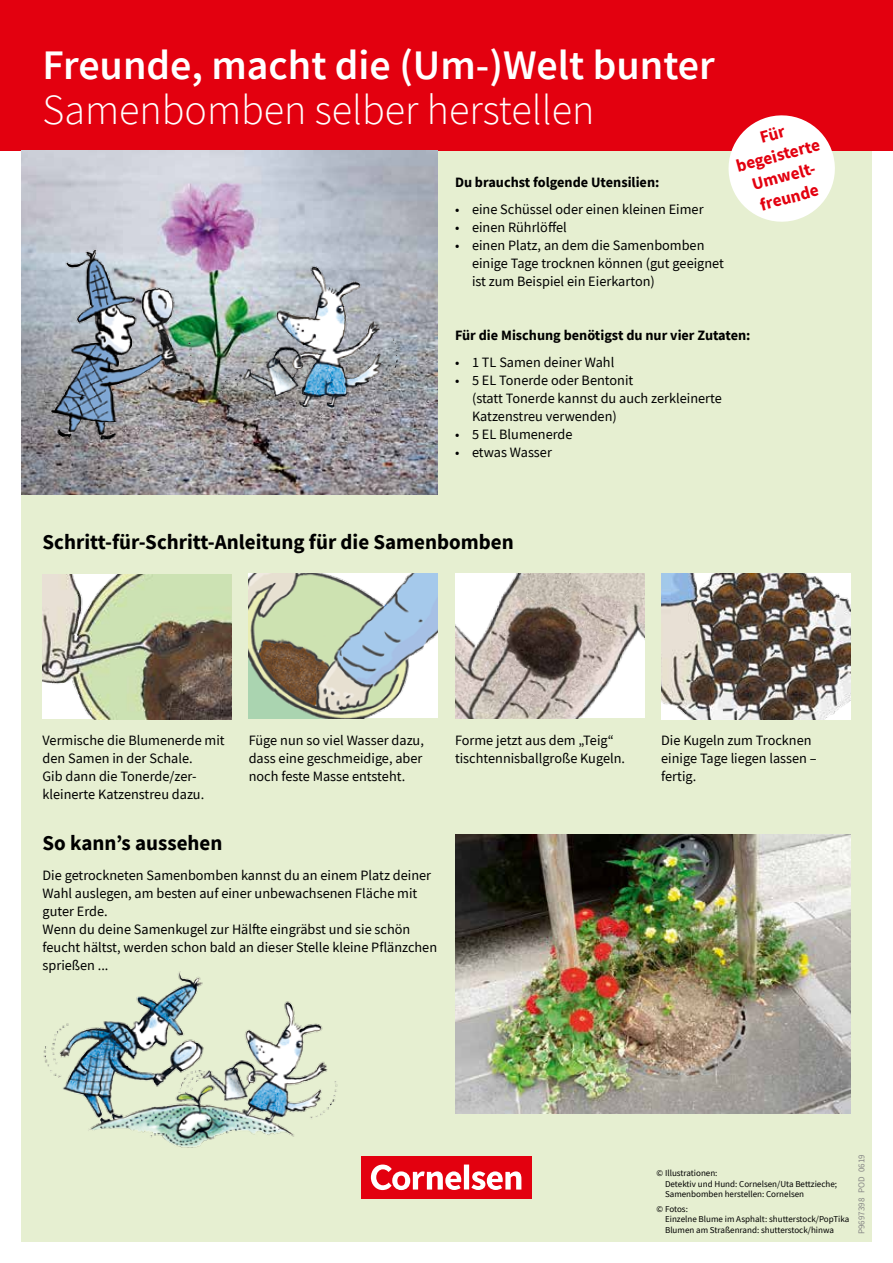
<style>
.page{position:relative;width:893px;height:1263px;background:#fff}
.page>*{position:absolute;margin:0;border:0;box-sizing:border-box;transform-origin:0 0}
.t1{font:600 42px "CV Source Sans";color:#fff}
.t2{font:300 42px "CV Source Sans";color:#fff}
.t3{font:700 21px "CV Source Sans";color:#000}
.t4{font:700 17.25px/21.8px "CV Source Sans";color:#e3000f;text-align:center}
.t5{font:14.25px/18px "CV Source Sans";color:#000}
.t6{font:700 14.25px "CV Source Sans";color:#000}
.t7{font:9px/10.5px "CV Source Sans";color:#000}
.t8{font:9px "CV Source Sans";color:#878786}
</style>
<div class="page">
<div style="left:21px;top:151px;width:851px;height:1091px;background:#e6efd1"></div>
<div style="left:0;top:0;width:893px;height:151px;background:#e3000f"></div>
<svg style="left:728px;top:115px;width:107px;height:107px"></svg>
<img style="left:21px;top:151px;width:417px;height:344px">
<img style="left:43px;top:241px;width:150px;height:206px">
<img style="left:212px;top:259px;width:197px;height:157px">
<img style="left:455px;top:574px;width:189px;height:144px">
<img style="left:249px;top:574px;width:189px;height:144px">
<img style="left:661px;top:574px;width:189px;height:146px">
<img style="left:43px;top:574px;width:189px;height:145px">
<img style="left:455px;top:835px;width:395px;height:279px">
<img style="left:43px;top:971px;width:295px;height:177px">
<div style="left:361px;top:1157px;width:170px;height:42px;background:#e3000f"></div>
<svg style="left:371px;top:1164px;width:150px;height:26px"></svg>
<h1 class="t1" style="left:43px;top:37px;width:674px">Freunde, macht die (Um-)Welt bunter</h1>
<h1 class="t2" style="left:43px;top:84px;width:553px">Samenbomben selber herstellen</h1>
<p class="t6" style="left:455px;top:172px;width:206px">Du brauchst folgende Utensilien:</p>
<p class="t5" style="left:455px;top:200px;width:250px">• eine Schüssel oder einen kleinen Eimer</p>
<p class="t5" style="left:455px;top:218px;width:113px">• einen Rührlöffel</p>
<p class="t5" style="left:472px;top:236px;width:253px;text-indent:-17px">• einen Platz, an dem die Samenbomben einige Tage trocknen können (gut geeignet ist zum Beispiel ein Eierkarton)</p>
<p class="t4" style="left:728px;top:135px;width:87px;rotate:-15deg">Für begeisterte<br>Umwelt&shy;freunde</p>
<p class="t6" style="left:455px;top:325px;width:297px">Für die Mischung benötigst du nur vier Zutaten:</p>
<p class="t5" style="left:455px;top:353px;width:161px">• 1 TL Samen deiner Wahl</p>
<p class="t5" style="left:472px;top:371px;width:251px;text-indent:-17px">• 5 EL Tonerde oder Bentonit<br>(statt Tonerde kannst du auch zerkleinerte<br>Katzenstreu verwenden)</p>
<p class="t5" style="left:455px;top:425px;width:119px">• 5 EL Blumenerde</p>
<p class="t5" style="left:455px;top:443px;width:98px">• etwas Wasser</p>
<h2 class="t3" style="left:43px;top:528px;width:473px">Schritt-für-Schritt-Anleitung für die Samenbomben</h2>
<p class="t5" style="left:43px;top:731px;width:184px">Vermische die Blumenerde mit den Samen in der Schale.<br>Gib dann die Tonerde/zer&shy;kleinerte Katzenstreu dazu.</p>
<p class="t5" style="left:455px;top:731px;width:172px">Forme jetzt aus dem „Teig“ tischtennisballgroße Kugeln.</p>
<p class="t5" style="left:249px;top:731px;width:177px;text-align:justify">Füge nun so viel Wasser dazu, dass eine geschmeidige, aber noch feste Masse entsteht.</p>
<p class="t5" style="left:661px;top:731px;width:157px">Die Kugeln zum Trocknen einige Tage liegen lassen – fertig.</p>
<h2 class="t3" style="left:43px;top:829px;width:181px">So kann’s aussehen</h2>
<p class="t5" style="left:43px;top:866px;width:396px">Die getrockneten Samenbomben kannst du an einem Platz deiner Wahl auslegen, am besten auf einer unbewachsenen Fläche mit guter Erde.<br>Wenn du deine Samenkugel zur Hälfte eingräbst und sie schön feucht hältst, werden schon bald an dieser Stelle kleine Pflänzchen sprießen ...</p>
<p class="t7" style="left:665px;top:1168px;width:174px;text-indent:-8px">© Illustrationen:<br>Detektiv und Hund: Cornelsen/Uta Bettzieche;<br>Samenbomben herstellen: Cornelsen</p>
<p class="t7" style="left:665px;top:1204px;width:186px;text-indent:-8px">© Fotos:<br>Einzelne Blume im Asphalt: shutterstock/PopTika<br>Blumen am Straßenrand: shutterstock/hinwa</p>
<p class="t8" style="left:856px;top:1234px;width:81px;rotate:-90deg">P9697398 POD 0619</p>
</div>
